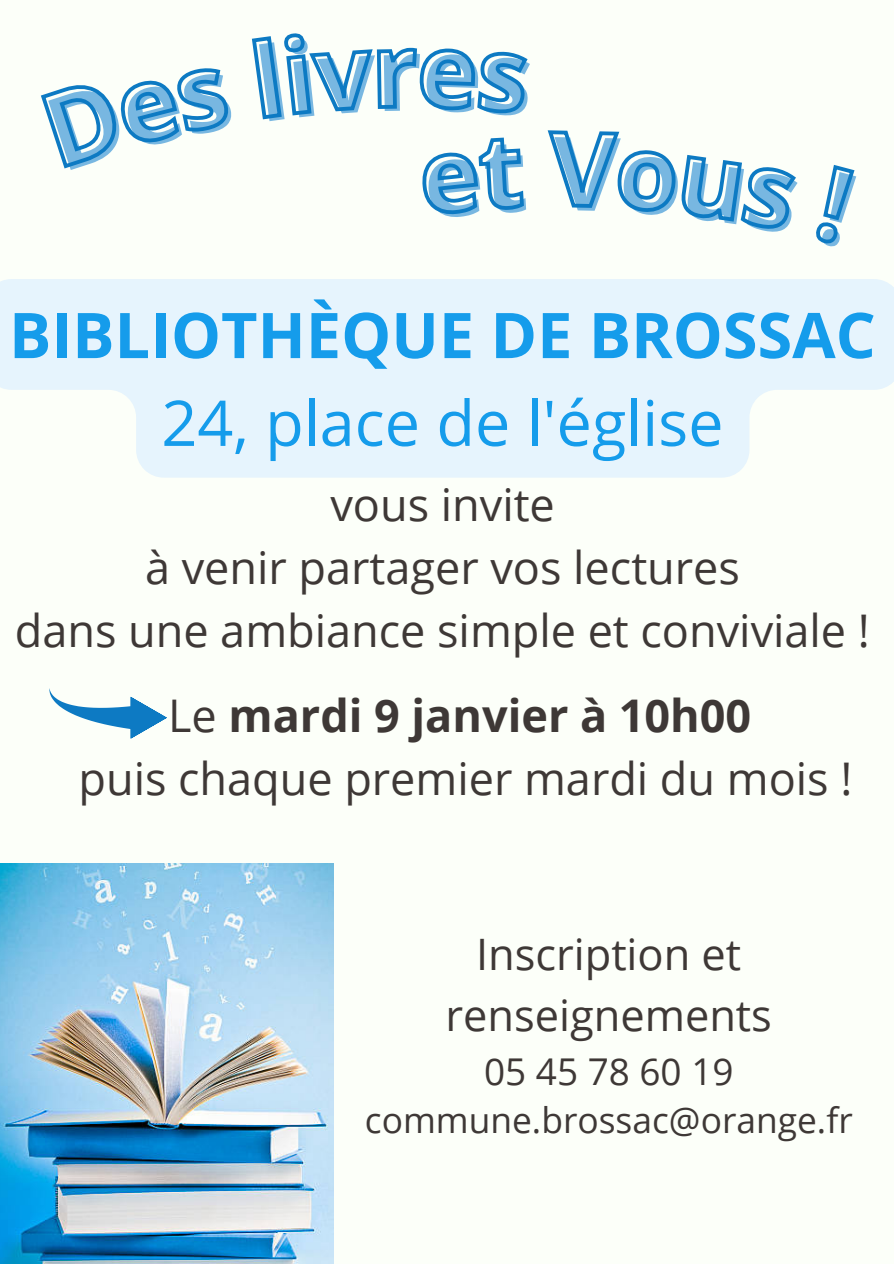
<style>
.page{position:relative;width:894px;height:1264px;background:#fff}
.page>*{position:absolute;margin:0;border:0;box-sizing:border-box;transform-origin:0 0}
.t1{font:700 63px "Open Sans";color:#159ceb}
.t2{font:63px "Open Sans";color:#159ceb}
.t3{font:45px "Open Sans";color:#3e3836}
.t4{font:700 45px "Open Sans";color:#3e3836}
.t5{font:43.35px "Open Sans";color:#3e3836}
.t6{font:36.9px "Open Sans";color:#3e3836}
.t7{font:35.25px "Open Sans";color:#3e3836}
.s1{font-weight:400}
</style>
<div class="page">
<div style="left:0;top:0;width:893px;height:1263px;background:#fcfff9"></div>
<img style="left:0;top:863px;width:333px;height:399px">
<svg style="left:49px;top:688px;width:117px;height:50px"></svg>
<svg style="left:0;top:279px;width:893px;height:198px;background:#e9f5fc"></svg>
<svg style="left:422px;top:137px;width:102px;height:78px"></svg>
<svg style="left:547px;top:130px;width:249px;height:99px"></svg>
<svg style="left:816px;top:165px;width:39px;height:79px"></svg>
<svg style="left:40px;top:68px;width:189px;height:101px"></svg>
<svg style="left:252px;top:33px;width:276px;height:87px"></svg>
<p class="t1" style="left:9px;top:291px;width:868px">BIBLIOTHÈQUE DE BROSSAC</p>
<p class="t2" style="left:161px;top:378px;width:563px">24, place de l'église</p>
<p class="t3" style="left:330px;top:472px;width:226px">vous invite</p>
<p class="t3" style="left:145px;top:535px;width:596px">à venir partager vos lectures</p>
<p class="t3" style="left:15px;top:598px;width:856px">dans une ambiance simple et conviviale !</p>
<p class="t4" style="left:168px;top:683px;width:584px"><span class="s1">Le</span> mardi 9 janvier à 10h00</p>
<p class="t3" style="left:78px;top:746px;width:775px">puis chaque premier mardi du mois !</p>
<p class="t5" style="left:476px;top:924px;width:266px">Inscription et</p>
<p class="t5" style="left:445px;top:984px;width:328px">renseignements</p>
<p class="t6" style="left:484px;top:1045px;width:251px">05 45 78 60 19</p>
<p class="t7" style="left:365px;top:1095px;width:489px">commune.brossac@orange.fr</p>
</div>
